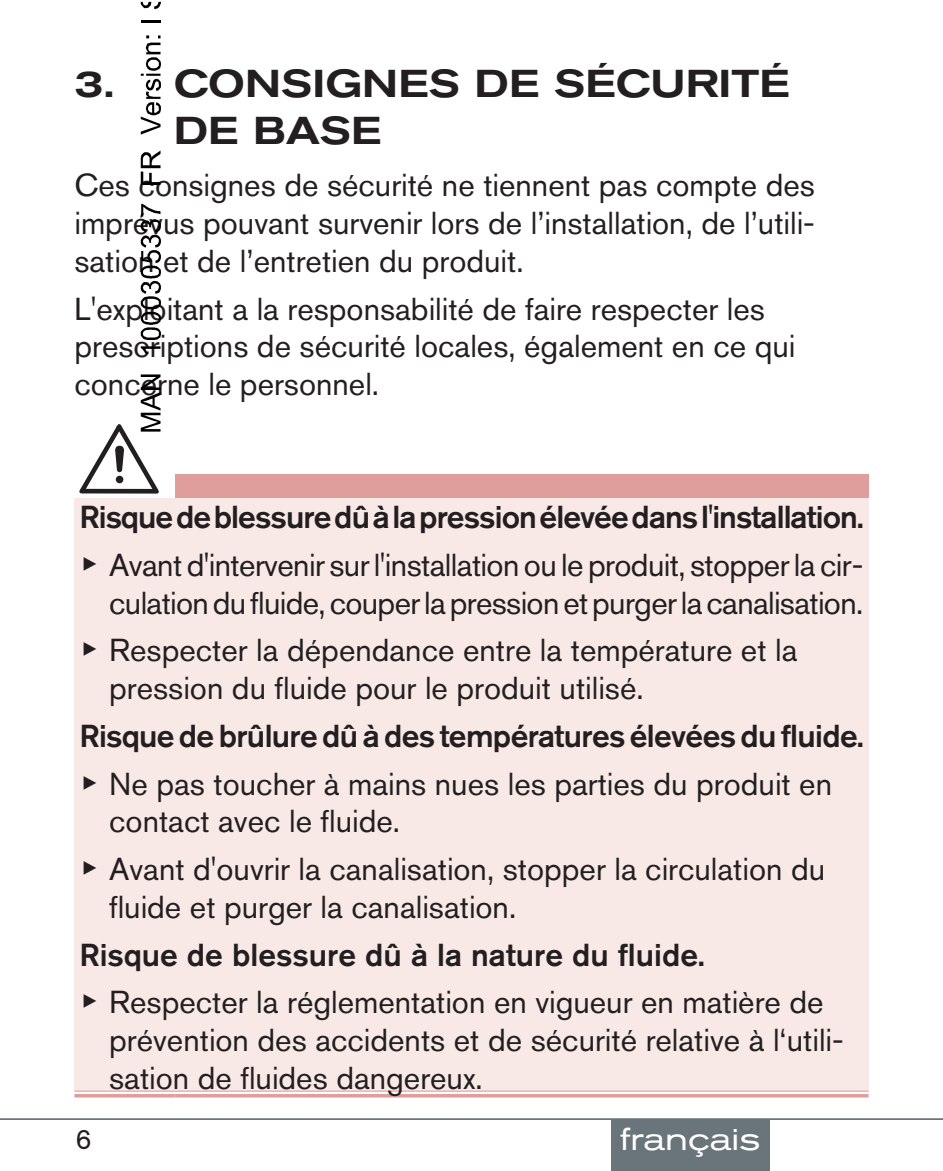
<style>
.page{position:relative;width:943px;height:1171px;background:#fff}
.page>*{position:absolute;margin:0;border:0;box-sizing:border-box;transform-origin:0 0}
.t1{font:500 expanded 38.5px/46.2px "Akzidenz Grotesk BQ";color:#231f20}
.Fließtext{font:31.5px/37.8px "Akzidenz Grotesk BQ";color:#231f20}
.Fließtext-2{font:31.5px/37.8px "Akzidenz Grotesk BQ";letter-spacing:-.02em;color:#231f20;text-align:right}
.SI-Art{font:500 31.5px "Akzidenz Grotesk BQ";letter-spacing:-.02em;color:#231f20}
.SI-Art-2{font:500 31.5px "Akzidenz Grotesk BQ";color:#231f20}
.t2{font:expanded 31.5px "Akzidenz Grotesk BQ";color:#fff}
.t3{font:28px "Akzidenz Grotesk BQ";color:#231f20}
.s1{font-family:"Arial Unicode MS"}
</style>
<div class="page">
<div style="left:175px;top:474px;width:693px;height:24px;background:#df9e9c"></div>
<div style="left:74px;top:498px;width:794px;height:596px;background:#f8e9e7"></div>
<svg style="left:74px;top:1091px;width:101px;height:3px"></svg>
<svg style="left:175px;top:1091px;width:693px;height:3px;background:#f7e8e7"></svg>
<hr style="left:74px;top:1090px;width:101px;height:1px;background:#df9e9c">
<hr style="left:74px;top:1094px;width:101px;height:3px;background:#df9e9c">
<hr style="left:175px;top:1090px;width:693px;height:1px;background:#df9e9c">
<hr style="left:175px;top:1094px;width:693px;height:3px;background:#df9e9c">
<hr style="left:0;top:1118px;width:943px;height:2px;background:#6a747b">
<div style="left:611px;top:1119px;width:158px;height:52px;background:#6a747b"></div>
<svg style="left:79px;top:374px;width:81px;height:120px"></svg>
<svg style="left:141px;top:346px;width:19px;height:8px"></svg>
<svg style="left:141px;top:204px;width:20px;height:136px"></svg>
<svg style="left:141px;top:151px;width:19px;height:34px"></svg>
<svg style="left:141px;top:35px;width:20px;height:100px"></svg>
<hr style="left:141px;top:20px;width:19px;height:3px;background:#000">
<svg style="left:141px;top:2px;width:20px;height:7px"></svg>
<p class="t1" style="left:174px;top:61px;width:617px;text-indent:-99px">3. CONSIGNES DE SÉCURITÉ<br>DE BASE</p>
<p class="Fließtext" style="left:74px;top:166px;width:742px;text-align:justify">Ces consignes de sécurité ne tiennent pas compte des imprévus pouvant survenir lors de l’installation, de l’utili&shy;sation et de l’entretien du produit.</p>
<p class="Fließtext" style="left:74px;top:289px;width:722px">L'exploitant a la responsabilité de faire respecter les prescriptions de sécurité locales, également en ce qui concerne le personnel.</p>
<p class="SI-Art" style="left:79px;top:498px;width:785px">Risquedeblessuredûàlapressionélevéedansl'installation.</p>
<p class="Fließtext-2" style="left:79px;top:546px;width:785px"><span class="s1">▶</span> Avant d'intervenir sur l'installation ou le produit, stopper la cir&shy;culation du fluide, couper la pression et purger la canalisation.</p>
<p class="Fließtext" style="left:109px;top:631px;width:689px;text-indent:-30px"><span class="s1">▶</span> Respecter la dépendance entre la température et la pression du fluide pour le produit utilisé.</p>
<p class="SI-Art" style="left:79px;top:716px;width:785px">Risque de brûlure dû à des températures élevées du fluide.</p>
<p class="Fließtext" style="left:109px;top:764px;width:724px;text-indent:-30px"><span class="s1">▶</span> Ne pas toucher à mains nues les parties du produit en contact avec le fluide.</p>
<p class="Fließtext" style="left:109px;top:850px;width:717px;text-indent:-30px"><span class="s1">▶</span> Avant d'ouvrir la canalisation, stopper la circulation du fluide et purger la canalisation.</p>
<p class="SI-Art-2" style="left:79px;top:935px;width:626px">Risque de blessure dû à la nature du fluide.</p>
<p class="Fließtext" style="left:109px;top:983px;width:736px;text-indent:-30px"><span class="s1">▶</span> Respecter la réglementation en vigueur en matière de prévention des accidents et de sécurité relative à l‘utili&shy;sation de fluides dangereux.</p>
<p class="t2" style="left:620px;top:1120px;width:141px">français</p>
<p class="t3" style="left:76px;top:1122px;width:18px">6</p>
</div>
